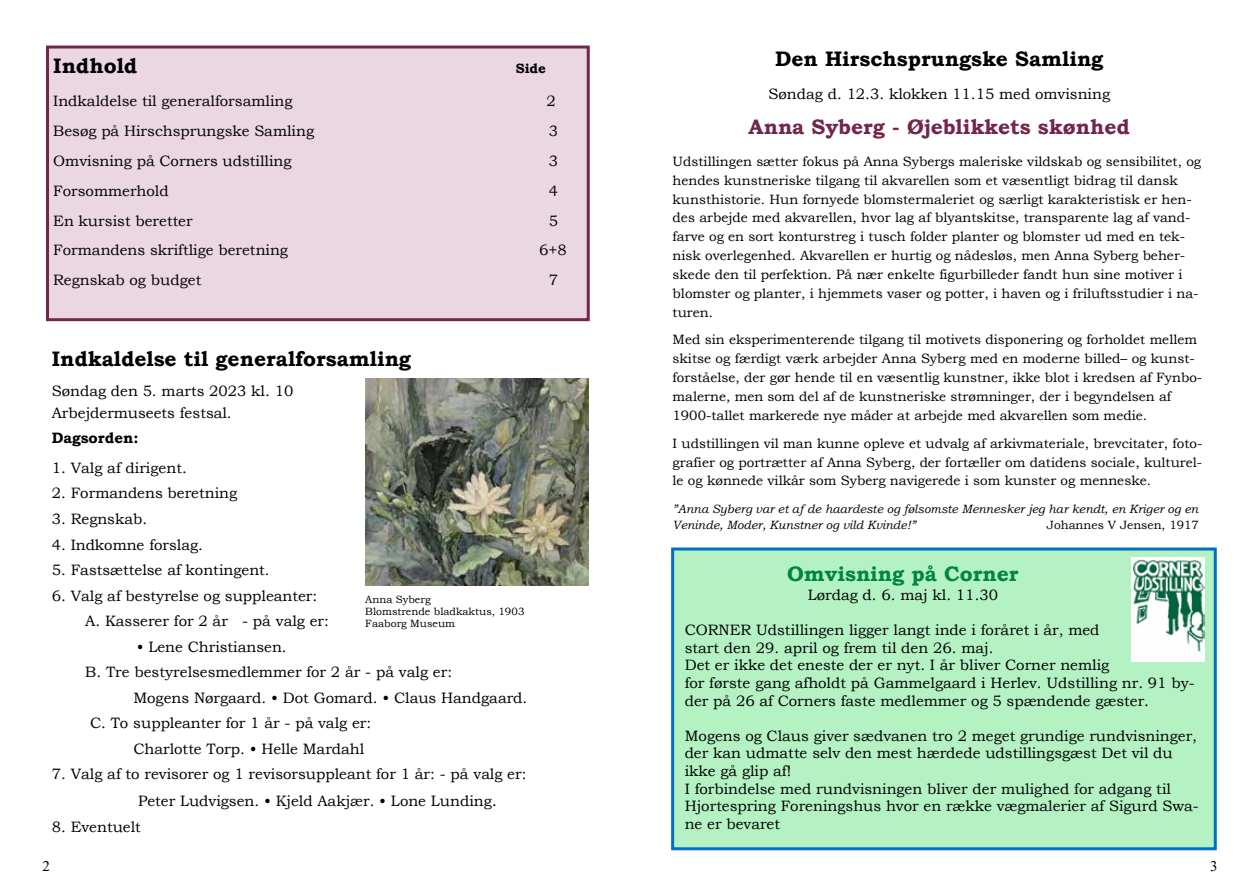
<style>
.page{position:relative;width:1259px;height:893px;background:#fff}
.page>*{position:absolute;margin:0;border:0;box-sizing:border-box;transform-origin:0 0}
.t1{font:700 21px "Bookman Old Style";color:#000}
.t2{font:700 21px "Bookman Old Style";color:#73264d}
.t3{font:700 21px "Bookman Old Style";color:#00863d}
.t4{font:15px/17.5px "Bookman Old Style";color:#000}
.t5{font:700 15px "Bookman Old Style";color:#000}
.t6{font:15px "Times New Roman";color:#000}
.t7{font:13.5px/18.9px "Bookman Old Style";color:#000}
.t8{font:700 13.5px "Bookman Old Style";color:#000}
.t9{font:italic 12px/16.8px "Bookman Old Style";color:#000}
.t10{font:12px "Bookman Old Style";color:#000}
.t11{font:10.5px/12px "Bookman Old Style";color:#000}
.s1{font-size:16.5px}
</style>
<div class="page">
<div style="left:47px;top:47px;width:541px;height:273px;background:#ebd7e1"></div>
<div style="left:46px;top:46px;width:544px;height:275px;border:3px solid #73264d"></div>
<img style="left:365px;top:378px;width:223px;height:208px">
<div style="left:672px;top:549px;width:543px;height:300px;background:#b4f2c4"></div>
<div style="left:671px;top:547px;width:545px;height:303px;border:3px solid #0070c0"></div>
<img style="left:1131px;top:557px;width:73px;height:105px">
<h1 class="t1" style="left:53px;top:50px;width:85px">Indhold</h1>
<p class="t8" style="left:516px;top:58px;width:32px">Side</p>
<p class="t4" style="left:53px;top:92px;width:241px">Indkaldelse til generalforsamling</p>
<p class="t4" style="left:546px;top:92px;width:11px">2</p>
<p class="t4" style="left:53px;top:122px;width:262px">Besøg på Hirschsprungske Samling</p>
<p class="t4" style="left:549px;top:122px;width:11px">3</p>
<p class="t4" style="left:53px;top:152px;width:240px">Omvisning på Corners udstilling</p>
<p class="t4" style="left:549px;top:152px;width:11px">3</p>
<p class="t4" style="left:53px;top:182px;width:117px">Forsommerhold</p>
<p class="t4" style="left:549px;top:182px;width:11px">4</p>
<p class="t4" style="left:53px;top:212px;width:141px">En kursist beretter</p>
<p class="t4" style="left:549px;top:212px;width:11px">5</p>
<p class="t4" style="left:53px;top:242px;width:236px">Formandens skriftlige beretning</p>
<p class="t4" style="left:539px;top:242px;width:29px">6+8</p>
<p class="t4" style="left:53px;top:272px;width:150px">Regnskab og budget</p>
<p class="t4" style="left:549px;top:272px;width:11px">7</p>
<h1 class="t1" style="left:52px;top:344px;width:361px">Indkaldelse til generalforsamling</h1>
<p class="t4" style="left:52px;top:380px;width:243px;line-height:22.2px">Søndag den 5. marts 2023 kl. 10<br>Arbejdermuseets festsal.</p>
<p class="t5" style="left:52px;top:427px;width:88px">Dagsorden:</p>
<p class="t4" style="left:52px;top:459px;width:137px">1. Valg af dirigent.</p>
<p class="t4" style="left:52px;top:484px;width:187px">2. Formandens beretning</p>
<p class="t4" style="left:52px;top:510px;width:97px">3. Regnskab.</p>
<p class="t4" style="left:52px;top:536px;width:153px">4. Indkomne forslag.</p>
<p class="t4" style="left:52px;top:561px;width:219px">5. Fastsættelse af kontingent.</p>
<p class="t4" style="left:85px;top:583px;width:245px;line-height:25.5px;text-indent:-33px">6. Valg af bestyrelse og suppleanter:<br>A. Kasserer for 2 år - på valg er:</p>
<p class="t4" style="left:137px;top:638px;width:152px">• Lene Christiansen.</p>
<p class="t4" style="left:85px;top:663px;width:368px">B. Tre bestyrelsesmedlemmer for 2 år - på valg er:</p>
<p class="t4" style="left:133px;top:689px;width:395px">Mogens Nørgaard. • Dot Gomard. • Claus Handgaard.</p>
<p class="t4" style="left:90px;top:714px;width:283px">C. To suppleanter for 1 år - på valg er:</p>
<p class="t4" style="left:133px;top:740px;width:232px">Charlotte Torp. • Helle Mardahl</p>
<p class="t4" style="left:138px;top:761px;width:390px;line-height:26.8px;text-indent:-86px">7. Valg af to revisorer og 1 revisorsuppleant for 1 år: - på valg er:<br>Peter Ludvigsen. • Kjeld Aakjær. • Lone Lunding<span class="s1">.</span></p>
<p class="t4" style="left:52px;top:818px;width:91px">8. Eventuelt</p>
<p class="t11" style="left:365px;top:593px;width:161px">Anna Syberg<br>Blomstrende bladkaktus, 1903<br>Faaborg Museum</p>
<h1 class="t1" style="left:775px;top:44px;width:330px">Den Hirschsprungske Samling</h1>
<p class="t4" style="left:768px;top:85px;width:343px">Søndag d. 12.3. klokken 11.15 med omvisning</p>
<h1 class="t2" style="left:748px;top:112px;width:383px">Anna Syberg - Øjeblikkets skønhed</h1>
<p class="t7" style="left:672px;top:152px;width:530px">Udstillingen sætter fokus på Anna Sybergs maleriske vildskab og sensibilitet, og hendes kunstneriske tilgang til akvarellen som et væsentligt bidrag til dansk kunsthistorie. Hun fornyede blomstermaleriet og særligt karakteristisk er hen&shy;des arbejde med akvarellen, hvor lag af blyantskitse, transparente lag af vand&shy;farve og en sort konturstreg i tusch folder planter og blomster ud med en tek&shy;nisk overlegenhed. Akvarellen er hurtig og nådesløs, men Anna Syberg beher&shy;skede den til perfektion. På nær enkelte figurbilleder fandt hun sine motiver i blomster og planter, i hjemmets vaser og potter, i haven og i friluftsstudier i na&shy;turen.</p>
<p class="t7" style="left:672px;top:330px;width:531px">Med sin eksperimenterende tilgang til motivets disponering og forholdet mellem skitse og færdigt værk arbejder Anna Syberg med en moderne billed– og kunst&shy;forståelse, der gør hende til en væsentlig kunstner, ikke blot i kredsen af Fynbo&shy;malerne, men som del af de kunstneriske strømninger, der i begyndelsen af 1900-tallet markerede nye måder at arbejde med akvarellen som medie.</p>
<p class="t7" style="left:672px;top:434px;width:531px;text-align:justify">I udstillingen vil man kunne opleve et udvalg af arkivmateriale, brevcitater, foto&shy;grafier og portrætter af Anna Syberg, der fortæller om datidens sociale, kulturel&shy;le og kønnede vilkår som Syberg navigerede i som kunster og menneske.</p>
<p class="t9" style="left:672px;top:500px;width:527px">”Anna Syberg var et af de haardeste og følsomste Mennesker jeg har kendt, en Kriger og en<br>Veninde, Moder, Kunstner og vild Kvinde!”</p>
<p class="t10" style="left:1047px;top:517px;width:154px">Johannes V Jensen, 1917</p>
<h1 class="t3" style="left:787px;top:558px;width:233px">Omvisning på Corner</h1>
<p class="t4" style="left:807px;top:586px;width:192px">Lørdag d. 6. maj kl. 11.30</p>
<p class="t4" style="left:684px;top:621px;width:511px">CORNER Udstillingen ligger langt inde i foråret i år, med<br>start den 29. april og frem til den 26. maj.<br>Det er ikke det eneste der er nyt. I år bliver Corner nemlig<br>for første gang afholdt på Gammelgaard i Herlev. Udstilling nr. 91 by&shy;der på 26 af Corners faste medlemmer og 5 spændende gæster.</p>
<p class="t4" style="left:684px;top:727px;width:516px">Mogens og Claus giver sædvanen tro 2 meget grundige rundvisninger, der kan udmatte selv den mest hærdede udstillingsgæst Det vil du ikke gå glip af!<br>I forbindelse med rundvisningen bliver der mulighed for adgang til Hjortespring Foreningshus hvor en række vægmalerier af Sigurd Swa&shy;ne er bevaret</p>
<p class="t6" style="left:43px;top:857px;width:9px">2</p>
<p class="t6" style="left:1210px;top:857px;width:9px">3</p>
</div>
